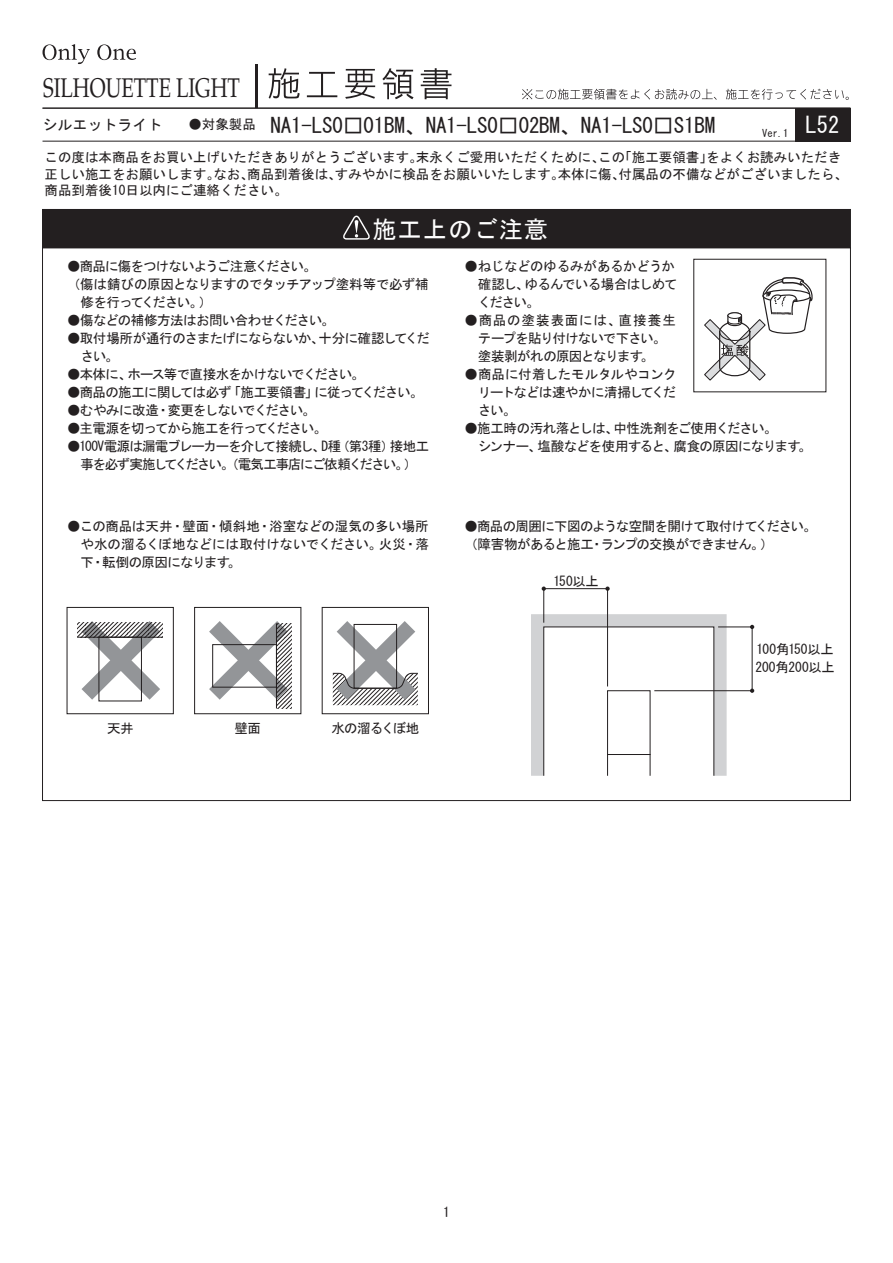
<style>
.page{position:relative;width:893px;height:1263px;background:#fff}
.page>*{position:absolute;margin:0;border:0;box-sizing:border-box;transform-origin:0 0}
.t1{font:27px "Palatino";color:#231f20;scale:.75 1}
.t2{font:24px "MS Gothic";letter-spacing:.05em;color:#fff}
.t3{font:22.5px "MS Gothic";color:#fff}
.t4{font:21px "MS Gothic";color:#231f20}
.t5{font:15px "MS Gothic";color:#231f20}
.t6{font:13.5px/18px "MS Gothic";letter-spacing:-.04em;color:#231f20}
.t7{font:13.5px/16.2px "MS Gothic";color:#231f20}
.t8{font:13.5px "MS Gothic";letter-spacing:-.07em;color:#231f20}
.t9{font:13.5px "MS Gothic";letter-spacing:-.065em;color:#231f20}
.t10{font:13.5px/18px "MS Gothic";letter-spacing:-.01em;color:#231f20}
.t11{font:13.5px "MS Gothic";letter-spacing:-.125em;color:#231f20}
.t12{font:13.5px/18px "MS Gothic";letter-spacing:-.075em;color:#231f20}
.t13{font:13.5px/18px "MS Gothic";letter-spacing:-.015em;color:#231f20;text-align:center}
.t14{font:13.5px "MS Gothic";letter-spacing:-.09em;color:#231f20}
.t15{font:13.5px "MS Gothic";letter-spacing:-.005em;color:#231f20}
.t16{font:13.5px "MS Gothic";letter-spacing:-.08em;color:#231f20}
.t17{font:13.5px "MS Gothic";letter-spacing:.06em;color:#231f20}
.t18{font:13.5px "MS Gothic";letter-spacing:-.02em;color:#231f20}
.t19{font:13.5px "MS Gothic";letter-spacing:-.105em;color:#231f20}
.t20{font:13.5px "MS Gothic";letter-spacing:-.11em;color:#231f20}
.t21{font:13.5px "MS Gothic";letter-spacing:-.06em;color:#231f20}
.t22{font:10.5px "MS Gothic";color:#231f20}
</style>
<div class="page">
<svg style="left:66px;top:606px;width:108px;height:109px"></svg>
<hr style="left:255px;top:64px;width:3px;height:44px;background:#231f20">
<hr style="left:43px;top:141px;width:807px;height:1px;background:#231f20">
<svg style="left:269px;top:68px;width:31px;height:31px"></svg>
<svg style="left:307px;top:72px;width:30px;height:25px"></svg>
<svg style="left:345px;top:69px;width:30px;height:30px"></svg>
<svg style="left:382px;top:68px;width:31px;height:31px"></svg>
<svg style="left:421px;top:68px;width:30px;height:31px"></svg>
<svg style="left:43px;top:44px;width:47px;height:20px"></svg>
<svg style="left:97px;top:44px;width:39px;height:16px"></svg>
<svg style="left:522px;top:89px;width:195px;height:11px"></svg>
<svg style="left:726px;top:89px;width:123px;height:11px"></svg>
<div style="left:795px;top:108px;width:55px;height:33px;background:#231f20"></div>
<hr style="left:43px;top:108px;width:807px;height:1px;background:#231f20">
<svg style="left:704px;top:277px;width:109px;height:104px"></svg>
<div style="left:43px;top:209px;width:807px;height:39px;background:#231f20"></div>
<svg style="left:343px;top:216px;width:27px;height:24px"></svg>
<div style="left:67px;top:607px;width:107px;height:107px;border:1px solid #231f20"></div>
<svg style="left:194px;top:606px;width:108px;height:109px"></svg>
<div style="left:194px;top:607px;width:107px;height:107px;border:1px solid #231f20"></div>
<div style="left:99px;top:637px;width:43px;height:64px;border:1px solid #231f20"></div>
<svg style="left:277px;top:623px;width:14px;height:85px"></svg>
<div style="left:212px;top:644px;width:65px;height:43px;border:1px solid #231f20"></div>
<hr style="left:276px;top:623px;width:1px;height:85px;background:#231f20">
<svg style="left:78px;top:622px;width:85px;height:15px"></svg>
<hr style="left:78px;top:637px;width:85px;height:1px;background:#231f20">
<svg style="left:321px;top:606px;width:108px;height:109px"></svg>
<svg style="left:531px;top:586px;width:223px;height:190px"></svg>
<h1 class="t1" style="left:43px;top:72px;width:264px">SILHOUETTE LIGHT</h1>
<p class="t5" style="left:43px;top:117px;width:121px">シルエットライト</p>
<p class="t6" style="left:188px;top:115px;width:69px">●対象製品</p>
<h3 class="t4" style="left:271px;top:115px;width:446px">N A 1 - L S □0 0 1 B M 、 N A 1 - L S □0 0 2 B M 、 N A 1 - L S □0 1 S B M</h3>
<p class="t22" style="left:762px;top:128px;width:28px">Ver.1</p>
<h3 class="t3" style="left:805px;top:114px;width:35px">L52</h3>
<p class="t7" style="left:45px;top:149px;width:379px">この度は本商品をお買い上げいただきありがとうございます。</p>
<p class="t7" style="left:416px;top:149px;width:190px">末永くご愛用いただくために、</p>
<p class="t6" style="left:618px;top:149px;width:96px">「施工要領書」</p>
<p class="t7" style="left:706px;top:149px;width:136px">をよくお読みいただき</p>
<p class="t6" style="left:598px;top:149px;width:28px">この</p>
<p class="t7" style="left:618px;top:166px;width:231px">付属品の不備などがございましたら、</p>
<p class="t6" style="left:247px;top:165px;width:96px">商品到着後は、</p>
<p class="t6" style="left:558px;top:165px;width:69px">本体に傷、</p>
<p class="t7" style="left:45px;top:166px;width:244px">正しい施工をお願いします。<br>商品到着後10日以内にご連絡ください。</p>
<p class="t7" style="left:335px;top:166px;width:231px">すみやかに検品をお願いいたします。</p>
<p class="t6" style="left:213px;top:165px;width:42px">なお、</p>
<h2 class="t2" style="left:373px;top:217px;width:177px">施工上のご注意</h2>
<p class="t8" style="left:67px;top:259px;width:251px">●商品に傷をつけないようご注意ください。</p>
<p class="t6" style="left:67px;top:275px;width:363px">（傷は錆びの原因となりますのでタッチアップ塗料等で必ず補</p>
<p class="t6" style="left:199px;top:293px;width:15px">(</p>
<p class="t19" style="left:81px;top:295px;width:124px">修を行ってください。</p>
<p class="t6" style="left:318px;top:311px;width:113px;text-indent:-251px">●傷などの補修方法はお問い合わせください。<br>十分に確認してくだ</p>
<p class="t6" style="left:81px;top:329px;width:245px;text-indent:-14px">●取付場所が通行のさまたげにならないか、さい。</p>
<p class="t9" style="left:127px;top:367px;width:239px">ホース等で直接水をかけないでください。</p>
<p class="t6" style="left:67px;top:365px;width:66px">●本体に、</p>
<p class="t12" style="left:167px;top:383px;width:150px;text-indent:-100px">●商品の施工に関しては必ず<br>変更をしないでください。</p>
<p class="t6" style="left:228px;top:383px;width:92px">「施工要領書」</p>
<p class="t20" style="left:315px;top:385px;width:110px">に従ってください。</p>
<p class="t6" style="left:67px;top:401px;width:93px">●むやみに改造</p>
<p class="t14" style="left:67px;top:421px;width:261px">●主電源を切ってから施工を行ってください。</p>
<p class="t6" style="left:157px;top:401px;width:15px">・</p>
<p class="t8" style="left:67px;top:439px;width:260px">●100V電源は漏電ブレーカーを介して接続し、</p>
<p class="t6" style="left:336px;top:437px;width:59px">（第種3 ）</p>
<p class="t6" style="left:322px;top:437px;width:21px">D種</p>
<p class="t6" style="left:390px;top:437px;width:41px">接地工</p>
<p class="t11" style="left:81px;top:457px;width:329px">事を必ず実施してください。（電気工事店にご依頼ください。</p>
<p class="t6" style="left:404px;top:455px;width:15px">(</p>
<p class="t18" style="left:67px;top:519px;width:144px">●この商品は天井・壁面</p>
<p class="t10" style="left:269px;top:517px;width:161px">浴室などの湿気の多い場所</p>
<p class="t6" style="left:207px;top:517px;width:66px">・傾斜地・</p>
<p class="t13" style="left:81px;top:535px;width:303px">や水の溜るくぼ地などには取付けないでください。。</p>
<p class="t6" style="left:404px;top:535px;width:27px">・落</p>
<p class="t6" style="left:379px;top:535px;width:29px">火災</p>
<p class="t6" style="left:102px;top:553px;width:130px">転倒の原因になります</p>
<p class="t6" style="left:81px;top:553px;width:15px">下</p>
<p class="t6" style="left:91px;top:553px;width:15px">・</p>
<p class="t6" style="left:107px;top:719px;width:28px">天井</p>
<p class="t6" style="left:235px;top:719px;width:28px">壁面</p>
<p class="t21" style="left:331px;top:722px;width:90px">水の溜るくぼ地</p>
<p class="t6" style="left:464px;top:257px;width:215px;text-align:right">●ねじなどのゆるみがあるかどうかゆるんでいる場合はしめて</p>
<p class="t6" style="left:478px;top:275px;width:63px">確認し、ください。</p>
<p class="t6" style="left:618px;top:311px;width:59px">直接養生</p>
<p class="t17" style="left:464px;top:313px;width:158px">●商品の塗装表面には、</p>
<p class="t9" style="left:478px;top:331px;width:190px">テープを貼り付けないで下さい。</p>
<p class="t6" style="left:640px;top:347px;width:15px">。</p>
<p class="t6" style="left:464px;top:347px;width:180px">　塗装剥がれの原因となります</p>
<p class="t15" style="left:464px;top:367px;width:214px">●商品に付着したモルタルやコンク</p>
<p class="t16" style="left:478px;top:385px;width:200px">リートなどは速やかに清掃してくだ</p>
<p class="t6" style="left:478px;top:401px;width:40px">さい。</p>
<p class="t9" style="left:613px;top:421px;width:165px">中性洗剤をご使用ください。</p>
<p class="t6" style="left:464px;top:419px;width:156px">●施工時の汚れ落としは、</p>
<p class="t6" style="left:537px;top:437px;width:141px">塩酸などを使用すると、</p>
<p class="t6" style="left:673px;top:437px;width:129px">腐食の原因になります</p>
<p class="t6" style="left:464px;top:437px;width:79px">　シンナー、</p>
<p class="t6" style="left:798px;top:437px;width:15px">。</p>
<p class="t6" style="left:760px;top:517px;width:58px;text-indent:-296px">●商品の周囲に下図のような空間を開けて取付けてください。(</p>
<p class="t8" style="left:601px;top:537px;width:165px">ランプの交換ができません。</p>
<p class="t6" style="left:464px;top:535px;width:131px">（障害物があると施工</p>
<p class="t6" style="left:590px;top:535px;width:15px">・</p>
<p class="t6" style="left:553px;top:572px;width:47px">150以上</p>
<p class="t10" style="left:755px;top:640px;width:81px">100角150以上<br>200角200以上</p>
<p class="t6" style="left:443px;top:1203px;width:8px">1</p>
</div>
